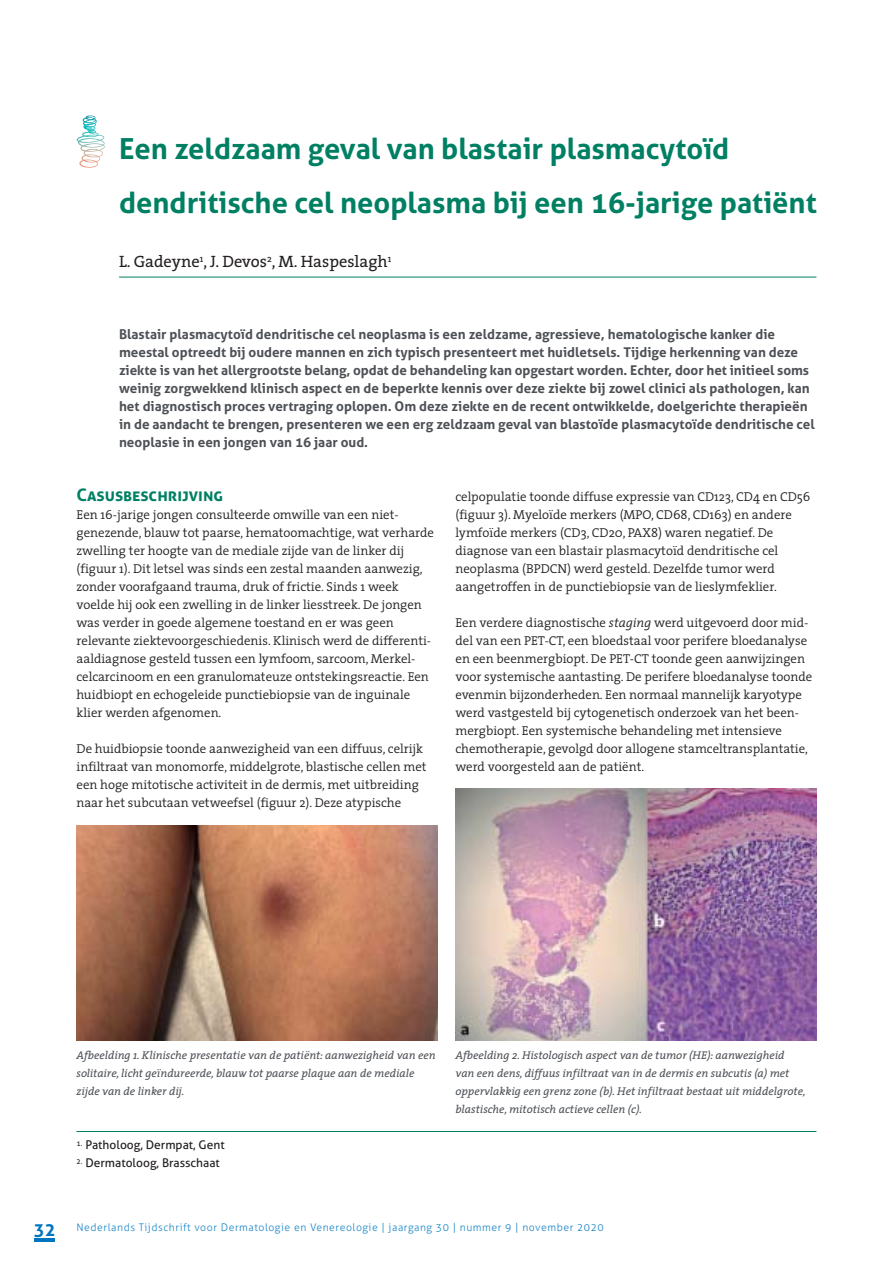
<style>
.page{position:relative;width:893px;height:1263px;background:#fff}
.page>*{position:absolute;margin:0;border:0;box-sizing:border-box;transform-origin:0 0}
.t1{font:700 29.1px/54px "Aller";color:#008063}
.t2{font:700 17.25px "Aller";color:#008063}
.t3{font:16.5px "The Serif";color:#231f20}
.t4{font:700 13.5px/18px "Aller";color:#4d5156}
.t5{font:300 12.9px/18px "The Serif";color:#231f20}
.t6{font:12px "Aller";color:#231f20}
.t7{font:italic 11.25px/18px "The Serif";color:#4d5156}
.t8{font:300 10.5px "Aller";letter-spacing:.05em;color:#1c87c8}
.s1{font-style:italic}
.s2{font-weight:700;font-size:18px;color:#0075bf}
</style>
<div class="page">
<hr style="left:34px;top:1238px;width:21px;height:3px;background:#0075bf">
<hr style="left:119px;top:277px;width:697px;height:1px;background:#008063">
<svg style="left:77px;top:116px;width:28px;height:52px"></svg>
<hr style="left:77px;top:1131px;width:739px;height:1px;background:#008063">
<img style="left:77px;top:825px;width:360px;height:216px">
<img style="left:455px;top:789px;width:361px;height:252px">
<h1 class="t1" style="left:119px;top:125px;width:699px">Een zeldzaam geval van blastair plasmacytoïd dendritische cel neoplasma bij een 16-jarige patiënt</h1>
<p class="t3" style="left:119px;top:253px;width:274px">L. Gadeyne<sup>1</sup>, J. Devos<sup>2</sup>, M. Haspeslagh<sup>1</sup></p>
<p class="t4" style="left:119px;top:327px;width:697px">Blastair plasmacytoïd dendritische cel neoplasma is een zeldzame, agressieve, hematologische kanker die meestal optreedt bij oudere mannen en zich typisch presenteert met huidletsels. Tijdige herkenning van deze ziekte is van het allergrootste belang, opdat de behandeling kan opgestart worden. Echter, door het initieel soms weinig zorgwekkend klinisch aspect en de beperkte kennis over deze ziekte bij zowel clinici als pathologen, kan het diagnostisch proces vertraging oplopen. Om deze ziekte en de recent ontwikkelde, doelgerichte therapieën in de aandacht te brengen, presenteren we een erg zeldzaam geval van blastoïde plasmacytoïde dendritische cel neoplasie in een jongen van 16 jaar oud.</p>
<h2 class="t2" style="left:77px;top:488px;width:148px">Casusbeschrijving</h2>
<p class="t5" style="left:77px;top:507px;width:359px">Een 16-jarige jongen consulteerde omwille van een niet&shy;genezende, blauw tot paarse, hematoomachtige, wat verharde zwelling ter hoogte van de mediale zijde van de linker dij (figuur 1). Dit letsel was sinds een zestal maanden aanwezig, zonder voorafgaand trauma, druk of frictie. Sinds 1 week voelde hij ook een zwelling in de linker liesstreek. De jongen was verder in goede algemene toestand en er was geen relevante ziektevoorgeschiedenis. Klinisch werd de differenti&shy;aaldiagnose gesteld tussen een lymfoom, sarcoom, Merkel&shy;celcarcinoom en een granulomateuze ontstekingsreactie. Een huidbiopt en echogeleide punctiebiopsie van de inguinale klier werden afgenomen.</p>
<p class="t5" style="left:77px;top:741px;width:352px">De huidbiopsie toonde aanwezigheid van een diffuus, celrijk infiltraat van monomorfe, middelgrote, blastische cellen met een hoge mitotische activiteit in de dermis, met uitbreiding naar het subcutaan vetweefsel (figuur 2). Deze atypische</p>
<p class="t5" style="left:455px;top:489px;width:356px">celpopulatie toonde diffuse expressie van CD123, CD4 en CD56 (figuur 3). Myeloïde merkers (MPO, CD68, CD163) en andere lymfoïde merkers (CD3, CD20, PAX8) waren negatief. De diagnose van een blastair plasmacytoïd dendritische cel neoplasma (BPDCN) werd gesteld. Dezelfde tumor werd aangetroffen in de punctiebiopsie van de lieslymfeklier.</p>
<p class="t5" style="left:455px;top:615px;width:358px">Een verdere diagnostische <span class="s1">staging</span> werd uitgevoerd door mid&shy;del van een PET-CT, een bloedstaal voor perifere bloedanalyse en een beenmergbiopt. De PET-CT toonde geen aanwijzingen voor systemische aantasting. De perifere bloedanalyse toonde evenmin bijzonderheden. Een normaal mannelijk karyotype werd vastgesteld bij cytogenetisch onderzoek van het been&shy;mergbiopt. Een systemische behandeling met intensieve chemotherapie, gevolgd door allogene stamceltransplantatie, werd voorgesteld aan de patiënt.</p>
<p class="t7" style="left:77px;top:1047px;width:361px">Afbeelding 1. Klinische presentatie van de patiënt: aanwezigheid van een solitaire, licht geïndureerde, blauw tot paarse plaque aan de mediale zijde van de linker dij.</p>
<p class="t7" style="left:455px;top:1047px;width:352px">Afbeelding 2. Histologisch aspect van de tumor (HE): aanwezigheid van een dens, diffuus infiltraat van in de dermis en subcutis (a) met oppervlakkig een grenz zone (b). Het infiltraat bestaat uit middelgrote, blastische, mitotisch actieve cellen (c).</p>
<p class="t6" style="left:77px;top:1140px;width:150px"><sup>1.</sup> Patholoog, Dermpat, Gent</p>
<p class="t6" style="left:77px;top:1158px;width:145px"><sup>2.</sup> Dermatoloog, Brasschaat</p>
<p class="t8" style="left:34px;top:1223px;width:571px"><span class="s2">32</span> Nederlands Tijdschrift voor Dermatologie en Venereologie | jaargang 30 | nummer 9 | november 2020</p>
</div>
